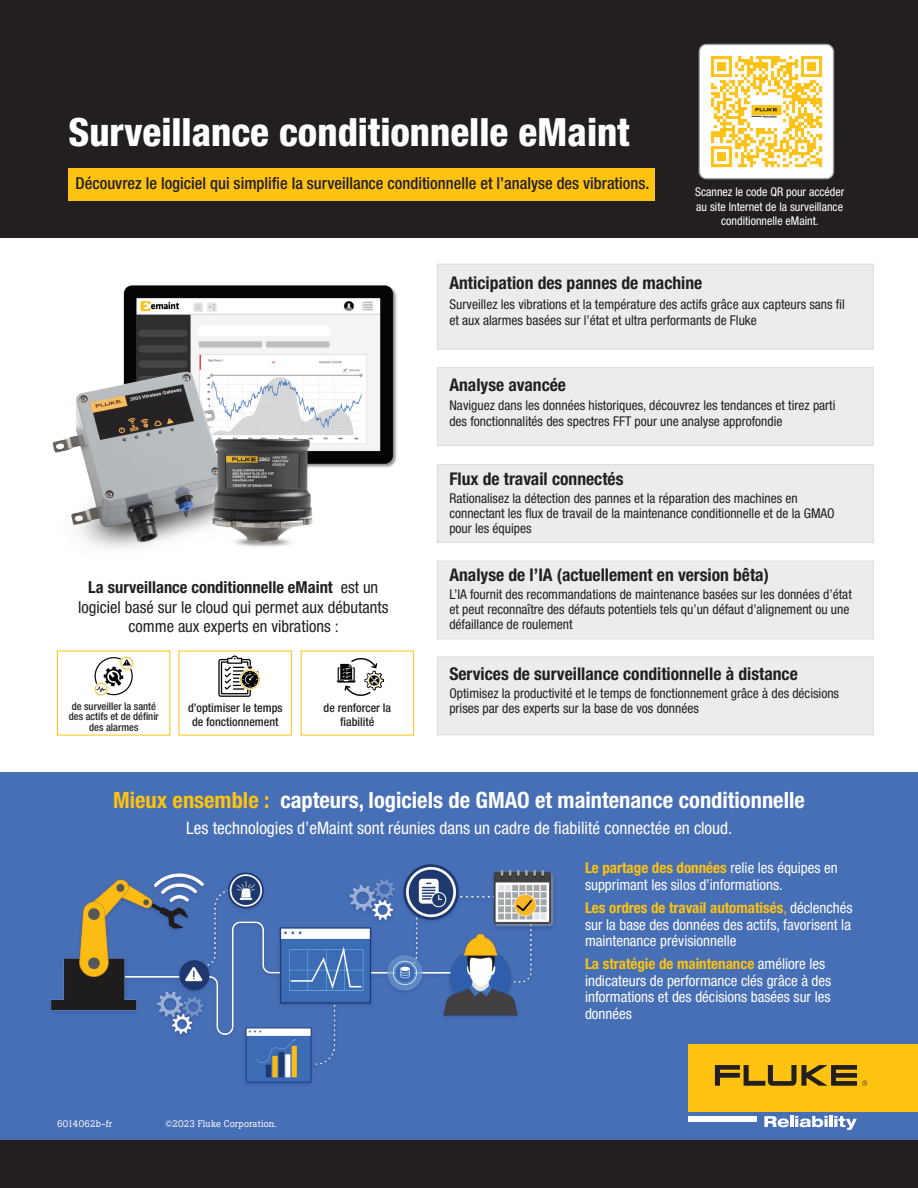
<style>
.page{position:relative;width:918px;height:1188px;background:#fff}
.page>*{position:absolute;margin:0;border:0;box-sizing:border-box;transform-origin:0 0}
.t1{font:800 condensed 39px "Helvetica Neue LT Pro";color:#fff}
.t2{font:700 condensed 22.5px "Helvetica Neue LT Pro";color:#fff}
.t3{font:700 condensed 17.55px "Helvetica Neue LT Pro";color:#231f20}
.t4{font:condensed 17.25px "Helvetica Neue LT Pro";color:#fff}
.t5{font:condensed 16.5px/19.5px "Helvetica Neue LT Pro";color:#231f20;text-align:center}
.t6{font:500 condensed 16.5px "Helvetica Neue LT Pro";color:#231f20}
.t7{font:condensed 15px/16.5px "Helvetica Neue LT Pro";color:#fff}
.t8{font:condensed 13.5px/15px "Helvetica Neue LT Pro";color:#231f20}
.t9{font:condensed 12px/14.4px "Helvetica Neue LT Pro";color:#fff;text-align:center}
.t10{font:500 condensed 12px/13.5px "Helvetica Neue LT Pro";color:#231f20;text-align:center}
.t11{font:500 condensed 10.5px/10.5px "Helvetica Neue LT Pro";color:#231f20;text-align:center}
.t12{font:9.45px "Boton Pro";letter-spacing:.015em;color:#fff}
.s1{font-weight:700}
.s2{color:#fec210}
.s3{font-weight:700;color:#fec210}
</style>
<div class="page">
<div style="left:0;top:772px;width:918px;height:370px;background:#476fb6"></div>
<div style="left:0;top:1140px;width:918px;height:48px;background:#231f20"></div>
<div style="left:0;top:0;width:918px;height:238px;background:#231f20"></div>
<img style="left:51px;top:864px;width:503px;height:220px">
<img style="left:52px;top:285px;width:345px;height:264px">
<div style="left:437px;top:264px;width:437px;height:86px;background:#ececee;border:1px solid #dcdddf"></div>
<div style="left:437px;top:561px;width:437px;height:78px;background:#ececee"></div>
<div style="left:437px;top:656px;width:437px;height:79px;background:#ececee;border:1px solid #dcdddf"></div>
<div style="left:437px;top:464px;width:437px;height:79px;background:#ececee;border:1px solid #dcdddf"></div>
<div style="left:437px;top:367px;width:437px;height:79px;background:#ececee;border:1px solid #dcdddf"></div>
<div style="left:68px;top:168px;width:587px;height:33px;background:#fec210"></div>
<svg style="left:95px;top:657px;width:38px;height:39px"></svg>
<svg style="left:218px;top:656px;width:42px;height:41px"></svg>
<svg style="left:337px;top:658px;width:47px;height:38px"></svg>
<div style="left:689px;top:1044px;width:229px;height:68px;background:#fec210"></div>
<svg style="left:715px;top:1065px;width:152px;height:21px"></svg>
<div style="left:689px;top:1116px;width:68px;height:6px;background:#fff"></div>
<svg style="left:764px;top:1116px;width:64px;height:11px"></svg>
<hr style="left:829px;top:1116px;width:4px;height:11px;background:#fff">
<svg style="left:834px;top:1116px;width:23px;height:14px"></svg>
<img style="left:699px;top:44px;width:135px;height:135px">
<div style="left:699px;top:44px;width:135px;height:135px;border:1px solid #9d9fa2;border-radius:7px"></div>
<h1 class="t1" style="left:68px;top:108px;width:563px">Surveillance conditionnelle eMaint</h1>
<p class="t6" style="left:76px;top:174px;width:575px">Découvrez le logiciel qui simplifie la surveillance conditionnelle et l’analyse des vibrations.</p>
<p class="t9" style="left:695px;top:185px;width:151px">Scannez le code QR pour accéder au site Internet de la surveillance conditionnelle eMaint.</p>
<p class="t3" style="left:449px;top:272px;width:254px">Anticipation des pannes de machine</p>
<p class="t8" style="left:449px;top:296px;width:397px;line-height:16.2px">Surveillez les vibrations et la température des actifs grâce aux capteurs sans fil et aux alarmes basées sur l’état et ultra performants de Fluke</p>
<p class="t3" style="left:449px;top:374px;width:118px">Analyse avancée</p>
<p class="t8" style="left:449px;top:397px;width:388px;line-height:16.2px">Naviguez dans les données historiques, découvrez les tendances et tirez parti des fonctionnalités des spectres FFT pour une analyse approfondie</p>
<p class="t5" style="left:78px;top:578px;width:312px"><span class="s1">La surveillance conditionnelle eMaint</span> est un logiciel basé sur le cloud qui permet aux débutants comme aux experts en vibrations :</p>
<p class="t11" style="left:69px;top:701px;width:92px">de surveiller la santé des actifs et de définir des alarmes</p>
<p class="t10" style="left:188px;top:701px;width:96px">d’optimiser le temps de fonctionnement</p>
<p class="t10" style="left:324px;top:701px;width:69px">de renforcer la fiabilité</p>
<p class="t3" style="left:449px;top:468px;width:176px">Flux de travail connectés</p>
<p class="t8" style="left:449px;top:490px;width:387px">Rationalisez la détection des pannes et la réparation des machines en connectant les flux de travail de la maintenance conditionnelle et de la GMAO pour les équipes</p>
<p class="t3" style="left:449px;top:564px;width:321px">Analyse de l’IA (actuellement en version bêta)</p>
<p class="t8" style="left:449px;top:587px;width:404px">L’IA fournit des recommandations de maintenance basées sur les données d’état et peut reconnaître des défauts potentiels tels qu’un défaut d’alignement ou une défaillance de roulement</p>
<p class="t3" style="left:449px;top:663px;width:350px">Services de surveillance conditionnelle à distance</p>
<p class="t8" style="left:449px;top:686px;width:391px">Optimisez la productivité et le temps de fonctionnement grâce à des décisions prises par des experts sur la base de vos données</p>
<h2 class="t2" style="left:113px;top:786px;width:693px"><span class="s2">Mieux ensemble :</span> capteurs, logiciels de GMAO et maintenance conditionnelle</h2>
<p class="t4" style="left:186px;top:818px;width:548px">Les technologies d’eMaint sont réunies dans un cadre de fiabilité connectée en cloud.</p>
<p class="t12" style="left:57px;top:1117px;width:57px">6014062b-fr</p>
<p class="t12" style="left:165px;top:1117px;width:113px">©2023 Fluke Corporation.</p>
<p class="t7" style="left:585px;top:860px;width:254px"><span class="s3">Le partage des données</span> relie les équipes en supprimant les silos d’informations.</p>
<p class="t7" style="left:585px;top:899px;width:269px;text-align:justify"><span class="s3">Les ordres de travail automatisés</span><span class="s2">,</span> déclenchés sur la base des données des actifs, favorisent la maintenance prévisionnelle</p>
<p class="t7" style="left:585px;top:956px;width:248px"><span class="s3">La stratégie de maintenance</span> améliore les indicateurs de performance clés grâce à des informations et des décisions basées sur les données</p>
</div>
